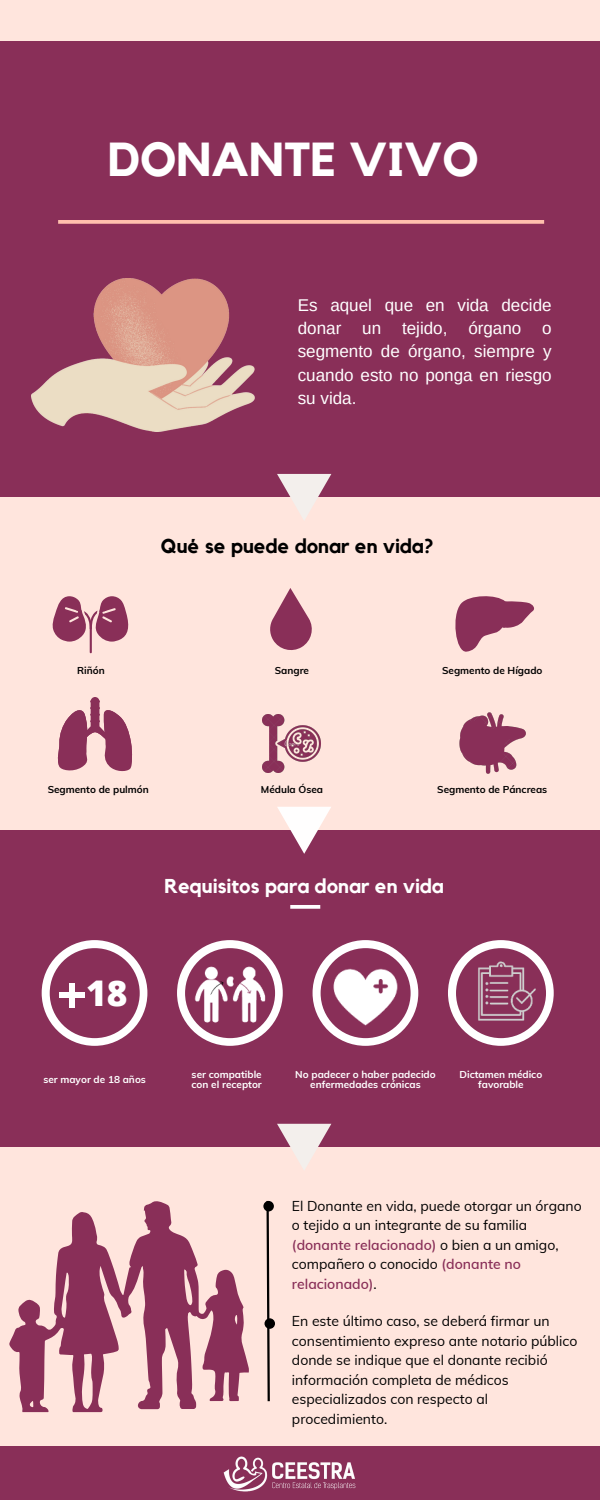
<style>
.page{position:relative;width:600px;height:1500px;background:#892f58}
.page>*{position:absolute;margin:0;border:0;box-sizing:border-box;transform-origin:0 0}
.t1{font:700 47.5px "Kollektif";color:#fff}
.t2{font:800 35.4px "Open Sans";color:#fff}
.t3{font:700 20px "Kollektif";color:#fff}
.t4{font:700 20px "Kollektif";color:#000}
.t5{font:17px/23.2px "Arimo";color:#fff;text-align:justify}
.t6{font:14px/19.5px "Muli";color:#000}
.t7{font:700 10px/10.5px "Muli";color:#fff;text-align:center}
.t8{font:700 10px "Muli";color:#000}
.s1{font-weight:600;color:#892f58}
</style>
<div class="page">
<div style="left:0;top:1147px;width:600px;height:353px;background:#ffe5dd"></div>
<div style="left:0;top:1447px;width:600px;height:53px;background:#892f58"></div>
<div style="left:0;top:497px;width:600px;height:333px;background:#ffe5dd"></div>
<svg style="left:277px;top:807px;width:54px;height:47px"></svg>
<svg style="left:58px;top:220px;width:486px;height:4px;background:#f7b6a7"></svg>
<svg style="left:265px;top:1200px;width:6px;height:202px"></svg>
<svg style="left:290px;top:905px;width:30px;height:4px"></svg>
<svg style="left:277px;top:474px;width:54px;height:46px"></svg>
<svg style="left:277px;top:1124px;width:54px;height:46px"></svg>
<div style="left:263px;top:1201px;width:11px;height:10px;background:#000;border-radius:50%"></div>
<div style="left:265px;top:1318px;width:10px;height:11px;background:#000;border-radius:50%"></div>
<div style="left:0;top:0;width:600px;height:40px;background:#ffe5dd"></div>
<img style="left:31px;top:278px;width:224px;height:153px">
<div style="left:42px;top:940px;width:105px;height:106px;background:#fff;border-radius:50%"></div>
<div style="left:177px;top:940px;width:106px;height:106px;background:#fff;border-radius:50%"></div>
<div style="left:313px;top:940px;width:105px;height:106px;background:#fff;border-radius:50%"></div>
<div style="left:448px;top:940px;width:106px;height:106px;background:#fff;border-radius:50%"></div>
<div style="left:50px;top:948px;width:90px;height:90px;background:#892f58;border-radius:50%"></div>
<div style="left:185px;top:948px;width:90px;height:90px;background:#892f58;border-radius:50%"></div>
<div style="left:321px;top:948px;width:90px;height:90px;background:#892f58;border-radius:50%"></div>
<div style="left:456px;top:948px;width:90px;height:90px;background:#892f58;border-radius:50%"></div>
<div style="left:60px;top:992px;width:24px;height:6px;background:#fffefe"></div>
<div style="left:69px;top:983px;width:6px;height:25px;background:#fffefe"></div>
<img style="left:195px;top:963px;width:72px;height:60px">
<img style="left:331px;top:962px;width:88px;height:67px">
<img style="left:468px;top:962px;width:82px;height:58px">
<svg style="left:455px;top:596px;width:79px;height:56px"></svg>
<svg style="left:57px;top:697px;width:76px;height:75px"></svg>
<svg style="left:52px;top:596px;width:77px;height:57px"></svg>
<img style="left:459px;top:712px;width:67px;height:61px">
<svg style="left:270px;top:588px;width:42px;height:62px"></svg>
<div style="left:461px;top:721px;width:29px;height:33px;background:#892f58;border-radius:50%"></div>
<div style="left:472px;top:728px;width:29px;height:33px;background:#892f58;border-radius:50%"></div>
<div style="left:461px;top:741px;width:8px;height:10px;background:#892f58;border-radius:50%"></div>
<div style="left:465px;top:748px;width:8px;height:10px;background:#892f58;border-radius:50%"></div>
<div style="left:472px;top:754px;width:8px;height:10px;background:#892f58;border-radius:50%"></div>
<div style="left:494px;top:731px;width:13px;height:15px;background:#892f58;border-radius:50%"></div>
<div style="left:503px;top:726px;width:8px;height:9px;background:#892f58;border-radius:50%"></div>
<div style="left:511px;top:728px;width:8px;height:9px;background:#892f58;border-radius:50%"></div>
<div style="left:516px;top:729px;width:9px;height:9px;background:#892f58;border-radius:50%"></div>
<div style="left:512px;top:728px;width:9px;height:8px;background:#892f58;border-radius:50%"></div>
<div style="left:507px;top:731px;width:9px;height:8px;background:#892f58;border-radius:50%"></div>
<div style="left:475px;top:732px;width:29px;height:33px;background:#892f58;border-radius:50%"></div>
<img style="left:263px;top:715px;width:58px;height:58px">
<svg style="left:9px;top:1201px;width:240px;height:211px"></svg>
<img style="left:223px;top:1456px;width:133px;height:36px">
<p class="t1" style="left:108px;top:137px;width:373px">DONANTE VIVO</p>
<p class="t5" style="left:298px;top:293px;width:255px">Es aquel que en vida decide donar un tejido, órgano o segmento de órgano, siempre y cuando esto no ponga en riesgo su vida.</p>
<p class="t4" style="left:161px;top:537px;width:274px">Qué se puede donar en vida?</p>
<p class="t8" style="left:77px;top:663px;width:29px">Riñón</p>
<p class="t8" style="left:275px;top:663px;width:36px">Sangre</p>
<p class="t8" style="left:442px;top:663px;width:102px">Segmento de Hígado</p>
<p class="t8" style="left:48px;top:783px;width:103px">Segmento de pulmón</p>
<p class="t8" style="left:261px;top:783px;width:64px">Médula Ósea</p>
<p class="t8" style="left:437px;top:783px;width:111px">Segmento de Páncreas</p>
<p class="t3" style="left:164px;top:877px;width:281px">Requisitos para donar en vida</p>
<p class="t2" style="left:86px;top:969px;width:43px">18</p>
<p class="t7" style="left:43px;top:1074px;width:104px">ser mayor de 18 años</p>
<p class="t7" style="left:192px;top:1069px;width:72px">ser compatible</p>
<p class="t7" style="left:192px;top:1079px;width:72px">con el receptor</p>
<p class="t7" style="left:295px;top:1069px;width:142px">No padecer o haber padecido enfermedades crónicas</p>
<p class="t7" style="left:460px;top:1069px;width:84px">Dictamen médico favorable</p>
<p class="t6" style="left:292px;top:1195px;width:291px">El Donante en vida, puede otorgar un órgano o tejido a un integrante de su familia <span class="s1">(donante relacionado)</span> o bien a un amigo, compañero o conocido <span class="s1">(donante no relacionado)</span>.</p>
<p class="t6" style="left:292px;top:1311px;width:287px">En este último caso, se deberá firmar un consentimiento expreso ante notario público donde se indique que el donante recibió información completa de médicos especializados con respecto al procedimiento.</p>
</div>
